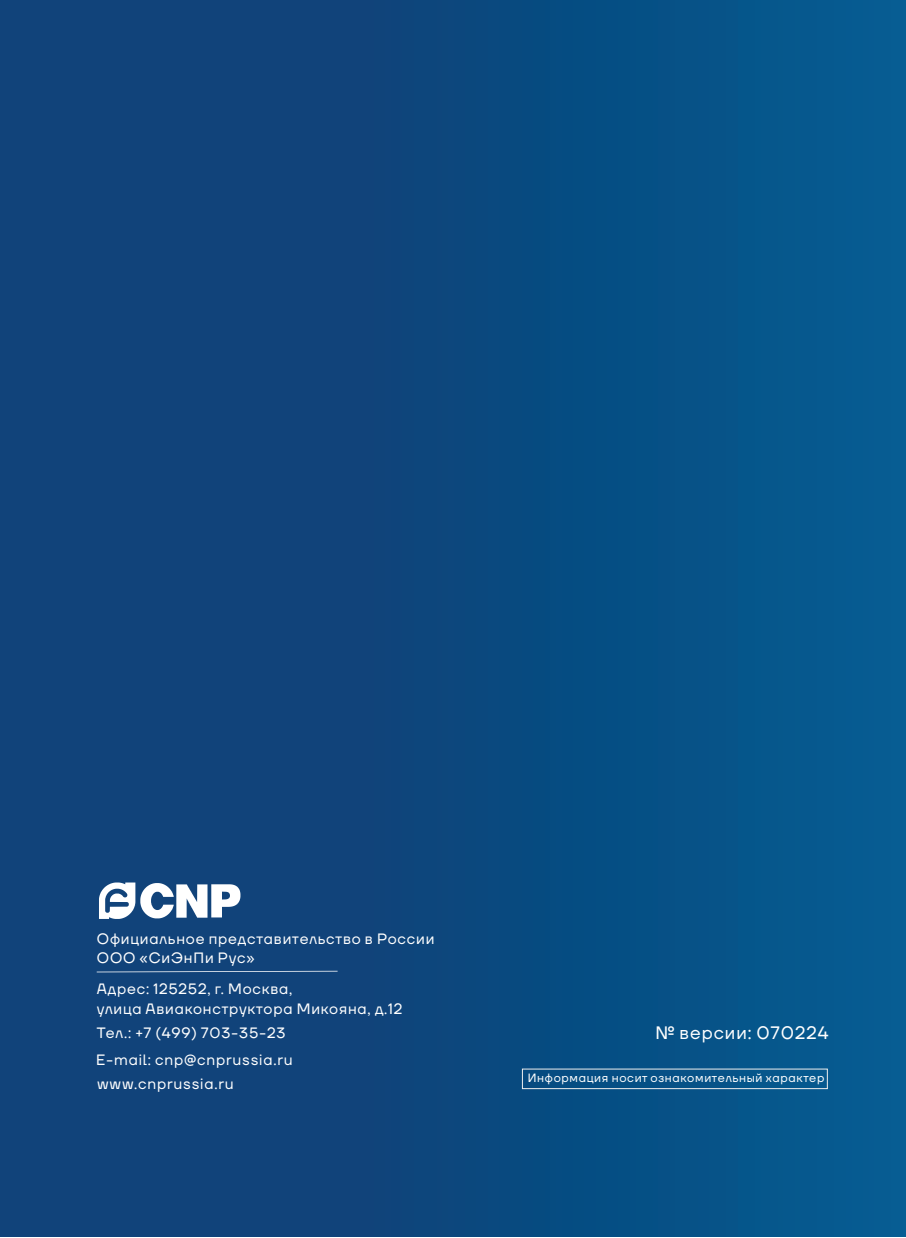
<style>
.page{position:relative;width:906px;height:1238px;background:#fff}
.page>*{position:absolute;margin:0;border:0;box-sizing:border-box;transform-origin:0 0}
.t1{font:18px "TT Firs Neue";letter-spacing:.055em;color:#fff}
.t2{font:15px/19.4px "TT Firs Neue";letter-spacing:.055em;color:#fff}
.t3{font:12px "TT Firs Neue";letter-spacing:.055em;color:#fff}
</style>
<div class="page">
<div style="left:0;top:0;width:906px;height:1236px;background:linear-gradient(to right,#143d74,#04598e)"></div>
<svg style="left:97px;top:970px;width:240px;height:2px"></svg>
<svg style="left:99px;top:882px;width:141px;height:36px"></svg>
<p class="t2" style="left:97px;top:929px;width:339px">Официальное представительство в России<br>ООО «СиЭнПи Рус»</p>
<p class="t2" style="left:97px;top:979px;width:307px">Адрес: 125252, г. Москва,<br>улица Авиаконструктора Микояна, д.12</p>
<p class="t2" style="left:96px;top:1020px;width:198px;line-height:26.7px">Тел.: +7 (499) 703-35-23<br>E-mail: cnp@cnprussia.ru</p>
<p class="t2" style="left:97px;top:1074px;width:138px">www.cnprussia.ru</p>
<p class="t1" style="left:655px;top:1021px;width:174px">№ версии: 070224</p>
<p class="t3" style="left:528px;top:1070px;width:298px">Информация носит ознакомительный характер</p>
</div>
